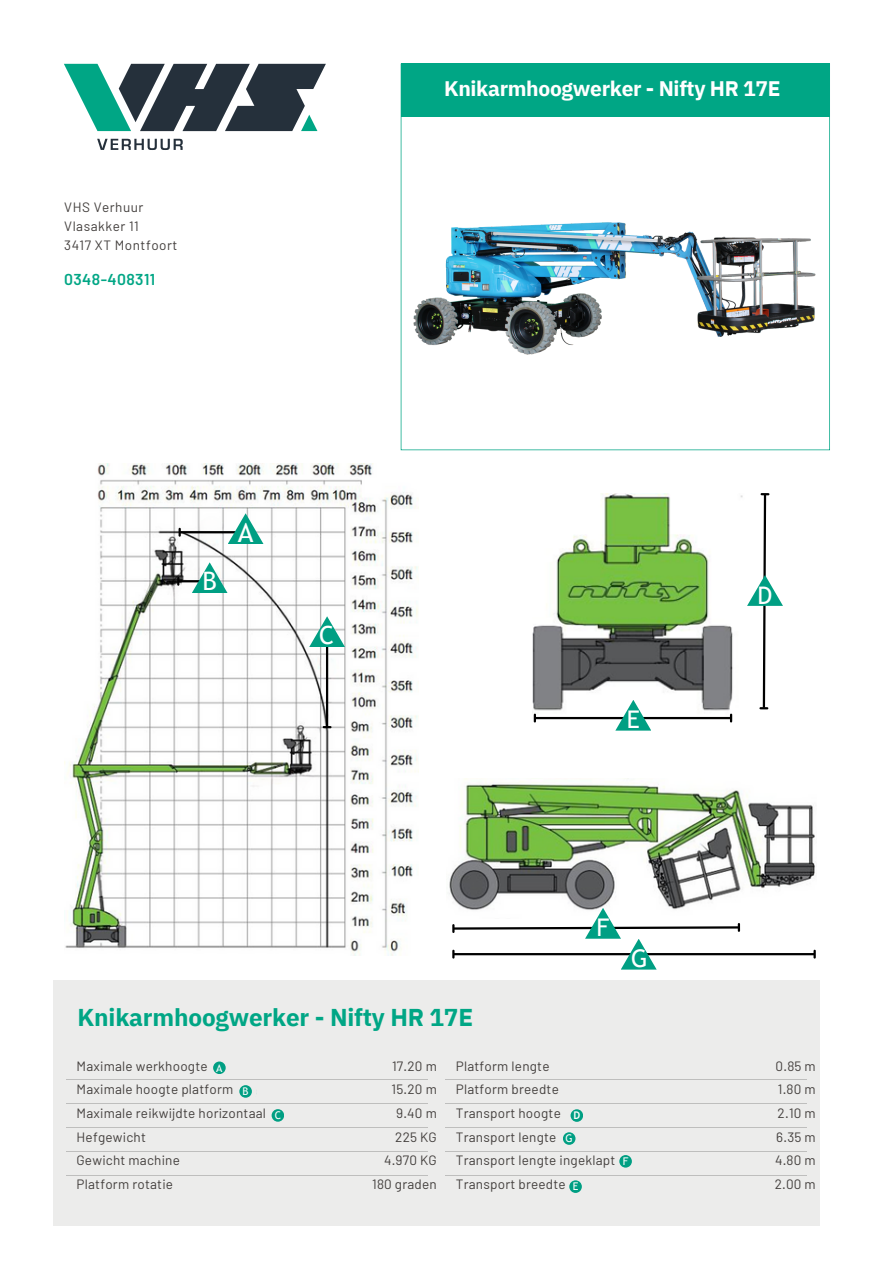
<style>
.page{position:relative;width:894px;height:1264px;background:#fff}
.page>*{position:absolute;margin:0;border:0;box-sizing:border-box;transform-origin:0 0}
.t1{font:26.55px "Trebuchet MS";color:#fff}
.t2{font:25.5px "Trebuchet MS";color:#fff}
.t3{font:25.05px "Trebuchet MS";color:#fff}
.t4{font:700 24.3px "IBM Plex Sans";letter-spacing:-.005em;color:#00a685}
.t5{font:24.3px "Trebuchet MS";color:#fff}
.t6{font:700 21px "IBM Plex Sans";letter-spacing:-.015em;color:#fff}
.t7{font:600 15.75px "Barlow";letter-spacing:.025em;color:#00a685}
.t8{font:13.5px "Barlow";letter-spacing:.015em;color:#433f3d}
.t9{font:13.5px "Barlow";letter-spacing:.04em;color:#433f3d}
.t10{font:10.65px "Trebuchet MS";color:#fff}
.t11{font:700 10.65px "Trebuchet MS";color:#fff}
</style>
<div class="page">
<svg style="left:64px;top:64px;width:262px;height:67px"></svg>
<svg style="left:97px;top:139px;width:86px;height:11px"></svg>
<svg style="left:400px;top:64px;width:429px;height:386px"></svg>
<div style="left:401px;top:64px;width:428px;height:52px;background:#00a685"></div>
<div style="left:54px;top:980px;width:765px;height:245px;background:#ececeb"></div>
<hr style="left:67px;top:1079px;width:360px;height:1px;background:#bebebd">
<hr style="left:446px;top:1079px;width:360px;height:1px;background:#bebebd">
<hr style="left:67px;top:1103px;width:360px;height:1px;background:#bebebd">
<hr style="left:446px;top:1103px;width:360px;height:1px;background:#bebebd">
<hr style="left:67px;top:1127px;width:360px;height:1px;background:#bebebd">
<hr style="left:446px;top:1127px;width:360px;height:1px;background:#bebebd">
<hr style="left:67px;top:1151px;width:360px;height:1px;background:#bebebd">
<hr style="left:446px;top:1151px;width:360px;height:1px;background:#bebebd">
<hr style="left:67px;top:1175px;width:360px;height:1px;background:#bebebd">
<hr style="left:446px;top:1175px;width:360px;height:1px;background:#bebebd">
<div style="left:213px;top:1061px;width:13px;height:13px;background:#009f83;border-radius:50%"></div>
<div style="left:239px;top:1085px;width:13px;height:12px;background:#009f83;border-radius:50%"></div>
<div style="left:271px;top:1109px;width:13px;height:12px;background:#009f83;border-radius:50%"></div>
<div style="left:562px;top:1132px;width:13px;height:12px;background:#009f83;border-radius:50%"></div>
<div style="left:570px;top:1109px;width:13px;height:12px;background:#009f83;border-radius:50%"></div>
<img style="left:64px;top:463px;width:355px;height:492px">
<img style="left:532px;top:493px;width:211px;height:225px">
<img style="left:449px;top:778px;width:366px;height:129px">
<hr style="left:180px;top:531px;width:60px;height:2px;background:#000">
<svg style="left:178px;top:529px;width:3px;height:6px"></svg>
<svg style="left:227px;top:513px;width:36px;height:31px"></svg>
<hr style="left:179px;top:580px;width:28px;height:2px;background:#000">
<svg style="left:177px;top:578px;width:2px;height:6px"></svg>
<svg style="left:192px;top:562px;width:35px;height:31px"></svg>
<hr style="left:326px;top:627px;width:2px;height:99px;background:#000">
<svg style="left:323px;top:726px;width:7px;height:2px"></svg>
<svg style="left:309px;top:616px;width:36px;height:31px"></svg>
<svg style="left:747px;top:493px;width:35px;height:217px"></svg>
<hr style="left:535px;top:717px;width:195px;height:2px;background:#000">
<svg style="left:729px;top:714px;width:3px;height:7px"></svg>
<svg style="left:533px;top:714px;width:3px;height:7px"></svg>
<svg style="left:615px;top:699px;width:36px;height:31px"></svg>
<hr style="left:454px;top:953px;width:359px;height:2px;background:#000">
<svg style="left:813px;top:950px;width:2px;height:7px"></svg>
<svg style="left:452px;top:907px;width:288px;height:62px"></svg>
<div style="left:569px;top:1180px;width:12px;height:12px;background:#009f83;border-radius:50%"></div>
<div style="left:619px;top:1154px;width:12px;height:13px;background:#009f83;border-radius:50%"></div>
<img style="left:400px;top:120px;width:430px;height:299px">
<h1 class="t9" style="left:64px;top:198px;width:81px">VHS Verhuur</h1>
<p class="t9" style="left:64px;top:217px;width:76px">Vlasakker 11</p>
<p class="t9" style="left:64px;top:236px;width:115px">3417 XT Montfoort</p>
<p class="t7" style="left:64px;top:269px;width:92px">0348-408311</p>
<p class="t2" style="left:202px;top:566px;width:16px">B</p>
<p class="t1" style="left:238px;top:516px;width:17px">A</p>
<p class="t3" style="left:319px;top:621px;width:16px">C</p>
<p class="t6" style="left:444px;top:75px;width:338px">Knikarmhoogwerker - Nifty HR 17E</p>
<p class="t5" style="left:626px;top:705px;width:15px">E</p>
<p class="t5" style="left:596px;top:913px;width:14px">F</p>
<p class="t5" style="left:630px;top:944px;width:18px">G</p>
<p class="t5" style="left:757px;top:581px;width:16px">D</p>
<p class="t4" style="left:77px;top:1000px;width:397px">Knikarmhoogwerker - Nifty HR 17E</p>
<p class="t10" style="left:216px;top:1061px;width:8px">A</p>
<p class="t10" style="left:242px;top:1085px;width:7px">B</p>
<p class="t10" style="left:274px;top:1109px;width:8px">C</p>
<p class="t8" style="left:392px;top:1057px;width:46px">17.20 m</p>
<p class="t8" style="left:391px;top:1080px;width:47px">15.20 m</p>
<p class="t8" style="left:396px;top:1104px;width:42px">9.40 m</p>
<p class="t8" style="left:395px;top:1128px;width:43px">225 KG</p>
<p class="t8" style="left:384px;top:1151px;width:54px">4.970 KG</p>
<p class="t8" style="left:372px;top:1175px;width:66px">180 graden</p>
<p class="t8" style="left:77px;top:1057px;width:132px">Maximale werkhoogte</p>
<p class="t8" style="left:77px;top:1080px;width:158px">Maximale hoogte platform</p>
<p class="t8" style="left:77px;top:1104px;width:191px">Maximale reikwijdte horizontaal</p>
<p class="t8" style="left:77px;top:1128px;width:71px">Hefgewicht</p>
<p class="t8" style="left:77px;top:1151px;width:105px">Gewicht machine</p>
<p class="t8" style="left:77px;top:1175px;width:98px">Platform rotatie</p>
<p class="t8" style="left:455px;top:1057px;width:95px">Platform lengte</p>
<p class="t8" style="left:455px;top:1080px;width:105px">Platform breedte</p>
<p class="t8" style="left:455px;top:1104px;width:106px">Transport hoogte</p>
<h3 class="t8" style="left:455px;top:1128px;width:102px">Transport lengte</h3>
<h2 class="t8" style="left:455px;top:1151px;width:161px">Transport lengte ingeklapt</h2>
<p class="t8" style="left:455px;top:1175px;width:111px">Transport breedte</p>
<p class="t11" style="left:573px;top:1109px;width:8px">D</p>
<p class="t10" style="left:565px;top:1132px;width:9px">G</p>
<p class="t10" style="left:572px;top:1180px;width:7px">E</p>
<p class="t10" style="left:622px;top:1155px;width:7px">F</p>
<p class="t8" style="left:775px;top:1057px;width:42px">0.85 m</p>
<p class="t8" style="left:777px;top:1080px;width:39px">1.80 m</p>
<p class="t8" style="left:777px;top:1104px;width:40px">2.10 m</p>
<p class="t8" style="left:776px;top:1128px;width:41px">6.35 m</p>
<p class="t8" style="left:774px;top:1151px;width:42px">4.80 m</p>
<p class="t8" style="left:774px;top:1175px;width:43px">2.00 m</p>
</div>
